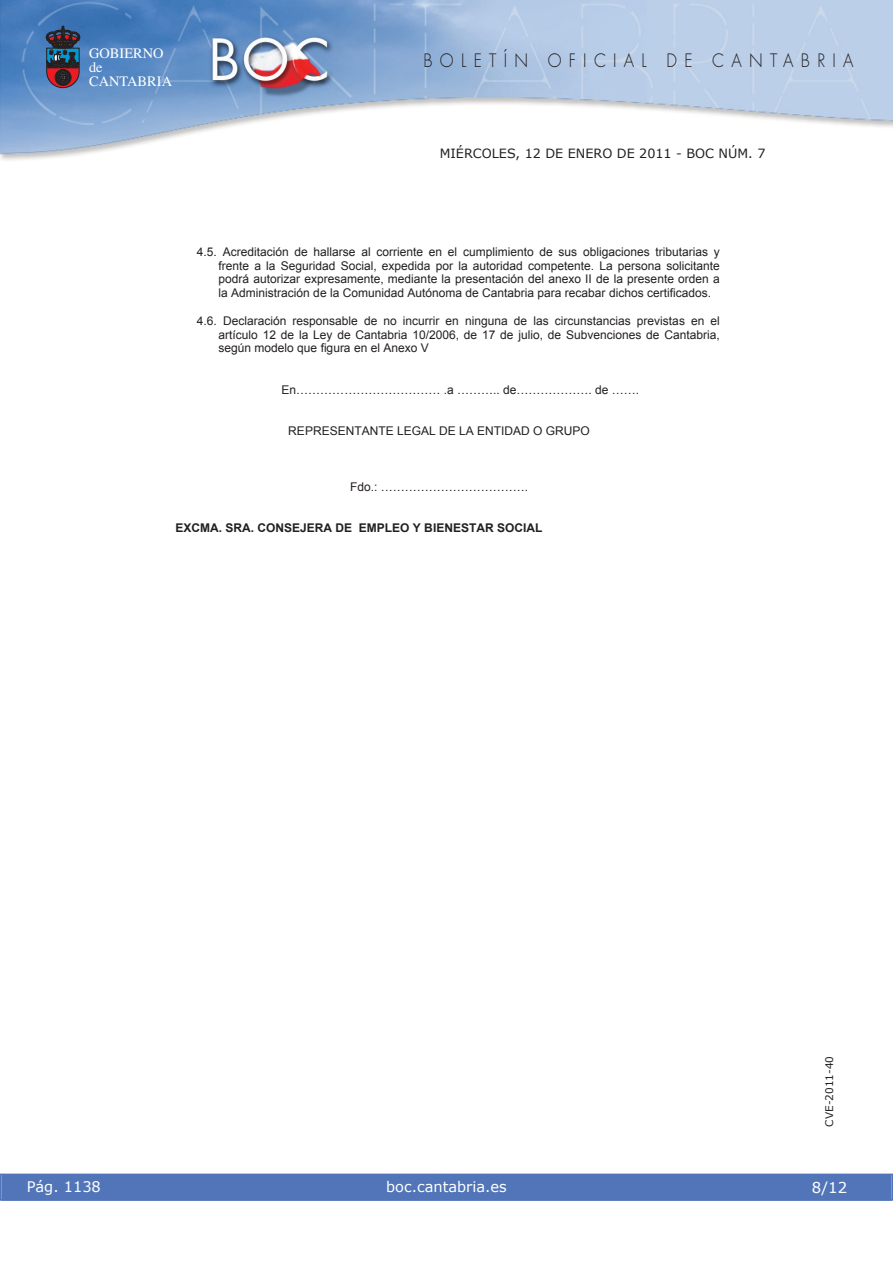
<style>
.page{position:relative;width:893px;height:1263px;background:#fff}
.page>*{position:absolute;margin:0;border:0;box-sizing:border-box;transform-origin:0 0}
.t1{font:300 18px "Futura";letter-spacing:.45em;color:#231f20;scale:.9 1}
.t2{font:15px "Verdana";color:#fff}
.t3{font:14.55px "Verdana";color:#fff}
.t4{font:14.4px/14.1px "Times";color:#fff}
.t5{font:12.75px "Verdana";color:#231f20}
.t6{font:12px/13.8px "Arial";color:#231f20;text-align:justify}
.t7{font:700 12px "Arial";color:#231f20}
.t8{font:10.5px "Verdana";color:#231f20}
</style>
<div class="page">
<div style="left:1px;top:1174px;width:890px;height:27px;background:#5175b8"></div>
<div style="left:0;top:1174px;width:893px;height:27px;border:1px solid #5175b8"></div>
<img style="left:0;top:0;width:893px;height:161px">
<svg style="left:46px;top:26px;width:34px;height:62px"></svg>
<p class="t4" style="left:89px;top:47px;width:85px">GOBIERNO de<br>CANTABRIA</p>
<h1 class="t1" style="left:423px;top:52px;width:479px">BOLETÍN OFICIAL DE CANTABRIA</h1>
<p class="t5" style="left:440px;top:145px;width:327px">MIÉRCOLES, 12 DE ENERO DE 2011 - BOC NÚM. 7</p>
<p class="t6" style="left:219px;top:245px;width:503px;text-indent:-22px">4.5. Acreditación de hallarse al corriente en el cumplimiento de sus obligaciones tributarias y frente a la Seguridad Social, expedida por la autoridad competente. La persona solicitante podrá autorizar expresamente, mediante la presentación del anexo II de la presente orden a la Administración de la Comunidad Autónoma de Cantabria para recabar dichos certificados.</p>
<p class="t6" style="left:219px;top:314px;width:503px;text-indent:-22px">4.6. Declaración responsable de no incurrir en ninguna de las circunstancias previstas en el artículo 12 de la Ley de Cantabria 10/2006, de 17 de julio, de Subvenciones de Cantabria, según modelo que figura en el Anexo V</p>
<p class="t6" style="left:282px;top:383px;width:359px">En……………………………… .a ……….. de………………. de …….</p>
<p class="t6" style="left:288px;top:424px;width:303px">REPRESENTANTE LEGAL DE LA ENTIDAD O GRUPO</p>
<p class="t6" style="left:350px;top:479px;width:180px">Fdo.: ……………………………….</p>
<p class="t7" style="left:175px;top:521px;width:369px">EXCMA. SRA. CONSEJERA DE EMPLEO Y BIENESTAR SOCIAL</p>
<p class="t3" style="left:27px;top:1177px;width:76px">Pág. 1138</p>
<p class="t3" style="left:386px;top:1178px;width:122px">boc.cantabria.es</p>
<p class="t8" style="left:823px;top:1127px;width:72px;rotate:-90deg">CVE-2011-40</p>
<p class="t2" style="left:812px;top:1178px;width:37px">8/12</p>
</div>
